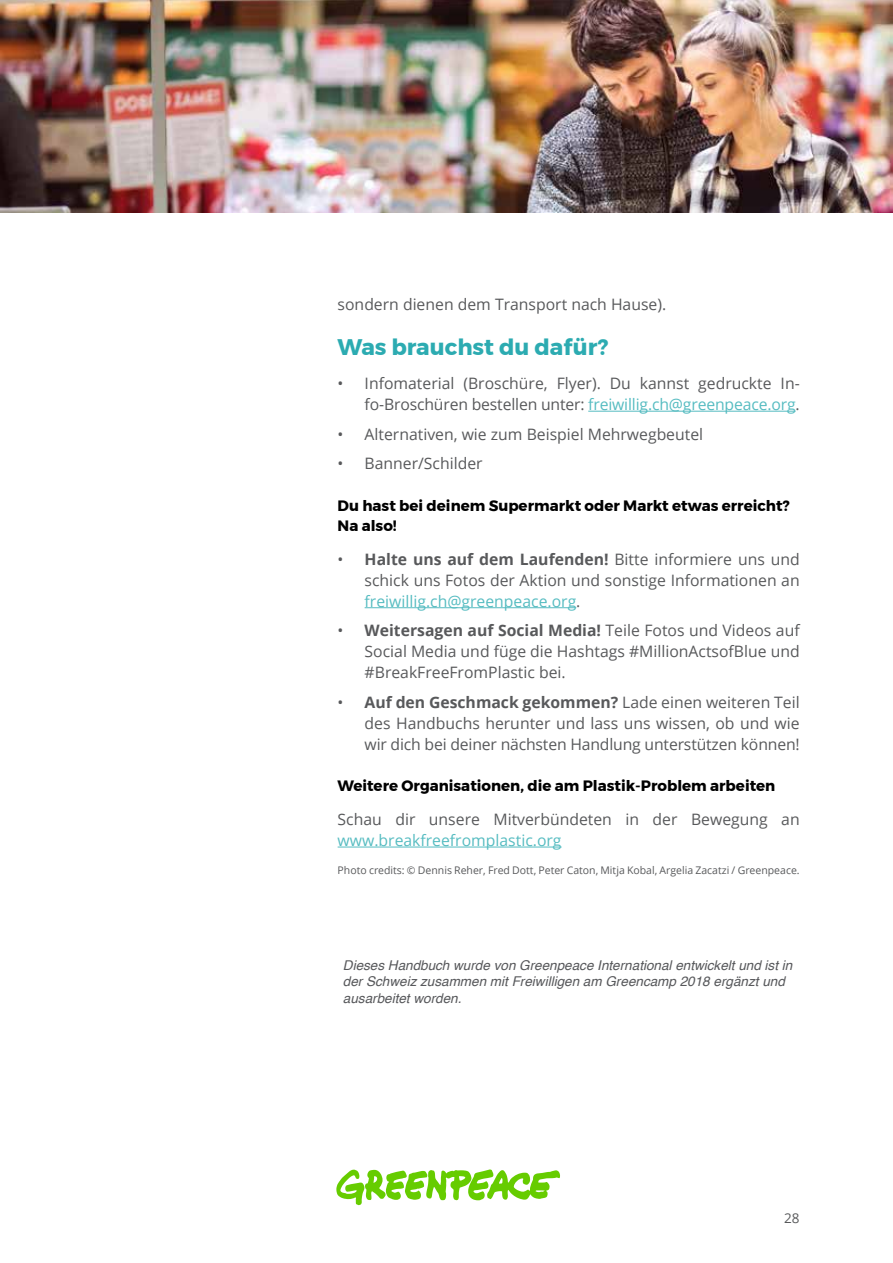
<style>
.page{position:relative;width:893px;height:1263px;background:#fff}
.page>*{position:absolute;margin:0;border:0;box-sizing:border-box;transform-origin:0 0}
.t1{font:700 22.5px "Montserrat";color:#2cabb1}
.t2{font:15.75px/21px "Open Sans";color:#58595b;text-align:justify}
.t3{font:15.75px "Open Sans";color:#56bcc1}
.t4{font:700 15px/20.2px "Montserrat";color:#000}
.t5{font:italic 13.5px/16.2px "Helvetica";color:#57585b}
.t6{font:13.5px "Open Sans";color:#58595b}
.t7{font:10.5px "Open Sans";color:#58595b}
.s1{color:#56bcc1}
.s2{font-weight:700}
</style>
<div class="page">
<hr style="left:588px;top:411px;width:207px;height:1px;background:#56bcc1">
<hr style="left:365px;top:607px;width:211px;height:1px;background:#56bcc1">
<hr style="left:338px;top:847px;width:224px;height:1px;background:#56bcc1">
<svg style="left:336px;top:1169px;width:224px;height:36px"></svg>
<img style="left:0;top:0;width:893px;height:213px">
<p class="t2" style="left:338px;top:293px;width:330px">sondern dienen dem Transport nach Hause).</p>
<h1 class="t1" style="left:338px;top:329px;width:272px">Was brauchst du dafür?</h1>
<p class="t2" style="left:338px;top:372px;width:464px;text-align:right">• Infomaterial (Broschüre, Flyer). Du kannst gedruckte In&shy;fo-Broschüren bestellen unter: <span class="s1">freiwillig.ch@greenpeace.org</span>.</p>
<p class="t2" style="left:338px;top:423px;width:367px">• Alternativen, wie zum Beispiel Mehrwegbeutel</p>
<p class="t2" style="left:338px;top:452px;width:147px">• Banner/Schilder</p>
<p class="t4" style="left:338px;top:495px;width:454px">Du hast bei deinem Supermarkt oder Markt etwas erreicht?<br>Na also!</p>
<p class="t2" style="left:365px;top:548px;width:437px;text-indent:-27px">• <span class="s2">Halte uns auf dem Laufenden!</span> Bitte informiere uns und schick uns Fotos der Aktion und sonstige Informationen an <span class="s1">freiwillig.ch@greenpeace.org</span>.</p>
<p class="t2" style="left:365px;top:619px;width:437px;text-indent:-27px">• <span class="s2">Weitersagen auf Social Media!</span> Teile Fotos und Videos auf Social Media und füge die Hashtags #MillionActsofBlue und #BreakFreeFromPlastic bei.</p>
<p class="t2" style="left:365px;top:691px;width:437px;text-indent:-27px">• <span class="s2">Auf den Geschmack gekommen?</span> Lade einen weiteren Teil des Handbuchs herunter und lass uns wissen, ob und wie wir dich bei deiner nächsten Handlung unterstützen können!</p>
<p class="t4" style="left:338px;top:776px;width:439px">Weitere Organisationen, die am Plastik-Problem arbeiten</p>
<p class="t2" style="left:338px;top:808px;width:464px">Schau dir unsere Mitverbündeten in der Bewegung an</p>
<p class="t3" style="left:338px;top:829px;width:225px">www.breakfreefromplastic.org</p>
<p class="t7" style="left:338px;top:863px;width:464px">Photo credits: © Dennis Reher, Fred Dott, Peter Caton, Mitja Kobal, Argelia Zacatzi / Greenpeace.</p>
<p class="t5" style="left:343px;top:958px;width:451px">Dieses Handbuch wurde von Greenpeace International entwickelt und ist in der Schweiz zusammen mit Freiwilligen am Greencamp 2018 ergänzt und ausarbeitet worden.</p>
<p class="t6" style="left:784px;top:1209px;width:17px">28</p>
</div>
